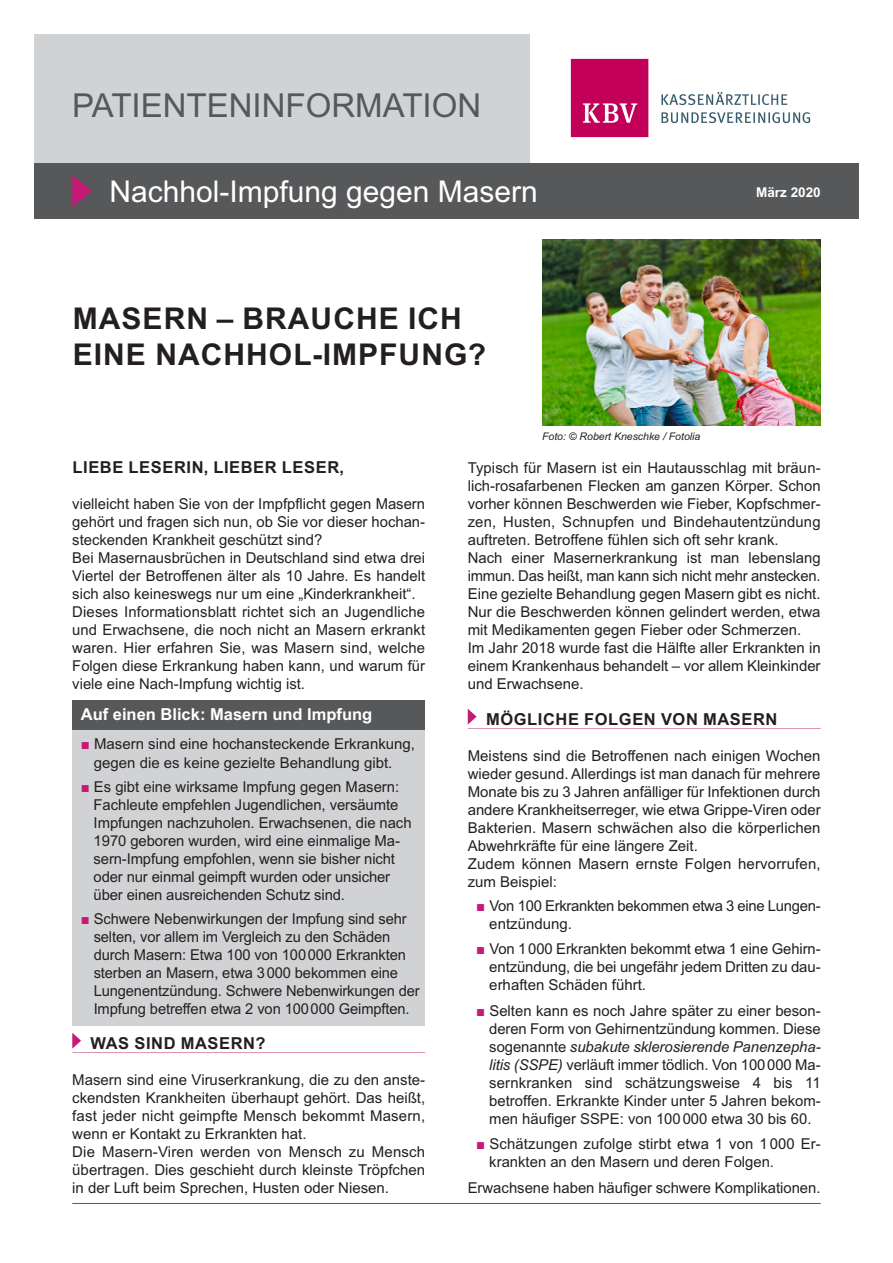
<style>
.page{position:relative;width:893px;height:1263px;background:#fff}
.page>*{position:absolute;margin:0;border:0;box-sizing:border-box;transform-origin:0 0}
.t1{font:33px "Arial";color:#57585a}
.t2{font:700 30px/36px "Arial";letter-spacing:.035em;color:#231f20}
.t3{font:30px "Arial";color:#fff}
.t4{font:700 16.5px "Arial";letter-spacing:.035em;color:#231f20}
.t5{font:700 16.5px "Arial";color:#fff}
.t6{font:15px/18px "Arial";color:#231f20;text-align:justify}
.t7{font:700 13.5px "Arial";color:#fff}
.t8{font:italic 10.5px "Arial";color:#231f20}
.s1{color:#c71a78}
.s2{font-style:italic}
</style>
<div class="page">
<img style="left:542px;top:240px;width:279px;height:185px">
<div style="left:34px;top:34px;width:495px;height:134px;background:#d1d2d4"></div>
<div style="left:34px;top:164px;width:825px;height:55px;background:#57585a"></div>
<hr style="left:468px;top:728px;width:353px;height:1px;background:#dd93b0">
<svg style="left:468px;top:709px;width:9px;height:16px"></svg>
<hr style="left:72px;top:1203px;width:749px;height:1px;background:#c71a78">
<svg style="left:72px;top:175px;width:20px;height:32px"></svg>
<img style="left:570px;top:58px;width:241px;height:80px">
<div style="left:72px;top:700px;width:353px;height:32px;background:#57585a"></div>
<div style="left:72px;top:730px;width:353px;height:296px;background:#d1d2d4"></div>
<hr style="left:72px;top:1052px;width:353px;height:1px;background:#dd93b0">
<svg style="left:72px;top:1033px;width:9px;height:16px"></svg>
<p class="t1" style="left:72px;top:93px;width:410px">PATIENTENINFORMATION</p>
<p class="t3" style="left:109px;top:180px;width:430px">Nachhol-Impfung gegen Masern</p>
<p class="t7" style="left:756px;top:187px;width:66px">März 2020</p>
<p class="t2" style="left:73px;top:303px;width:415px">MASERN – BRAUCHE ICH<br>EINE NACHHOL-IMPFUNG?</p>
<p class="t8" style="left:542px;top:430px;width:160px">Foto: © Robert Kneschke / Fotolia</p>
<p class="t4" style="left:73px;top:461px;width:273px">LIEBE LESERIN, LIEBER LESER,</p>
<p class="t6" style="left:468px;top:460px;width:354px">Typisch für Masern ist ein Hautausschlag mit bräun&shy;lich-rosafarbenen Flecken am ganzen Körper. Schon vorher können Beschwerden wie Fieber, Kopfschmer&shy;zen, Husten, Schnupfen und Bindehautentzündung auftreten. Betroffene fühlen sich oft sehr krank.</p>
<p class="t6" style="left:468px;top:550px;width:354px">Nach einer Masernerkrankung ist man lebenslang immun. Das heißt, man kann sich nicht mehr anstecken.</p>
<p class="t6" style="left:468px;top:586px;width:354px">Eine gezielte Behandlung gegen Masern gibt es nicht.<br>Nur die Beschwerden können gelindert werden, etwa mit Medikamenten gegen Fieber oder Schmerzen.</p>
<p class="t6" style="left:468px;top:640px;width:354px">Im Jahr 2018 wurde fast die Hälfte aller Erkrankten in einem Krankenhaus behandelt – vor allem Kleinkinder und Erwachsene.</p>
<p class="t4" style="left:486px;top:713px;width:293px">MÖGLICHE FOLGEN VON MASERN</p>
<p class="t6" style="left:468px;top:748px;width:354px">Meistens sind die Betroffenen nach einigen Wochen wieder gesund. Allerdings ist man danach für mehrere Monate bis zu 3 Jahren anfälliger für Infektionen durch andere Krankheitserreger, wie etwa Grippe-Viren oder Bakterien. Masern schwächen also die körperlichen Abwehrkräfte für eine längere Zeit.</p>
<p class="t6" style="left:468px;top:856px;width:354px">Zudem können Masern ernste Folgen hervorrufen, zum Beispiel:</p>
<p class="t6" style="left:489px;top:898px;width:333px;text-indent:-13px"><span class="s1">■</span> Von 100 Erkrankten bekommen etwa 3 eine Lungen&shy;entzündung.</p>
<p class="t6" style="left:489px;top:941px;width:333px;text-indent:-13px"><span class="s1">■</span> Von 1000 Erkrankten bekommt etwa 1 eine Gehirn&shy;entzündung, die bei ungefähr jedem Dritten zu dau&shy;erhaften Schäden führt.</p>
<p class="t6" style="left:489px;top:1003px;width:333px;text-indent:-13px"><span class="s1">■</span> Selten kann es noch Jahre später zu einer beson&shy;deren Form von Gehirnentzündung kommen. Diese sogenannte <span class="s2">subakute sklerosierende Panenzepha&shy;litis (SSPE)</span> verläuft immer tödlich. Von 100000 Ma&shy;sernkranken sind schätzungsweise 4 bis 11 betroffen. Erkrankte Kinder unter 5 Jahren bekom&shy;men häufiger SSPE: von 100000 etwa 30 bis 60.</p>
<p class="t6" style="left:489px;top:1136px;width:333px;text-indent:-13px"><span class="s1">■</span> Schätzungen zufolge stirbt etwa 1 von 1000 Er&shy;krankten an den Masern und deren Folgen.</p>
<p class="t6" style="left:468px;top:1180px;width:354px">Erwachsene haben häufiger schwere Komplikationen.</p>
<p class="t6" style="left:72px;top:496px;width:354px">vielleicht haben Sie von der Impfpflicht gegen Masern gehört und fragen sich nun, ob Sie vor dieser hochan&shy;steckenden Krankheit geschützt sind?</p>
<p class="t6" style="left:72px;top:550px;width:354px">Bei Masernausbrüchen in Deutschland sind etwa drei Viertel der Betroffenen älter als 10 Jahre. Es handelt sich also keineswegs nur um eine „Kinderkrankheit“.</p>
<p class="t6" style="left:72px;top:604px;width:354px">Dieses Informationsblatt richtet sich an Jugendliche und Erwachsene, die noch nicht an Masern erkrankt waren. Hier erfahren Sie, was Masern sind, welche Folgen diese Erkrankung haben kann, und warum für viele eine Nach-Impfung wichtig ist.</p>
<p class="t5" style="left:81px;top:708px;width:293px">Auf einen Blick: Masern und Impfung</p>
<p class="t6" style="left:94px;top:735px;width:323px;line-height:19.5px;text-indent:-13px"><span class="s1">■</span> Masern sind eine hochansteckende Erkrankung, gegen die es keine gezielte Behandlung gibt.</p>
<p class="t6" style="left:94px;top:779px;width:319px;text-align:left;text-indent:-13px"><span class="s1">■</span> Es gibt eine wirksame Impfung gegen Masern:<br>Fachleute empfehlen Jugendlichen, versäumte Impfungen nachzuholen. Erwachsenen, die nach 1970 geboren wurden, wird eine einmalige Ma&shy;sern-Impfung empfohlen, wenn sie bisher nicht oder nur einmal geimpft wurden oder unsicher über einen ausreichenden Schutz sind.</p>
<p class="t6" style="left:94px;top:911px;width:328px;text-align:left;text-indent:-13px"><span class="s1">■</span> Schwere Nebenwirkungen der Impfung sind sehr selten, vor allem im Vergleich zu den Schäden durch Masern: Etwa 100 von 100000 Erkrankten sterben an Masern, etwa 3000 bekommen eine Lungenentzündung. Schwere Nebenwirkungen der Impfung betreffen etwa 2 von 100000 Geimpften.</p>
<p class="t4" style="left:91px;top:1037px;width:176px">WAS SIND MASERN?</p>
<p class="t6" style="left:72px;top:1072px;width:354px">Masern sind eine Viruserkrankung, die zu den anste&shy;ckendsten Krankheiten überhaupt gehört. Das heißt, fast jeder nicht geimpfte Mensch bekommt Masern, wenn er Kontakt zu Erkrankten hat.</p>
<p class="t6" style="left:72px;top:1144px;width:354px">Die Masern-Viren werden von Mensch zu Mensch übertragen. Dies geschieht durch kleinste Tröpfchen in der Luft beim Sprechen, Husten oder Niesen.</p>
</div>
